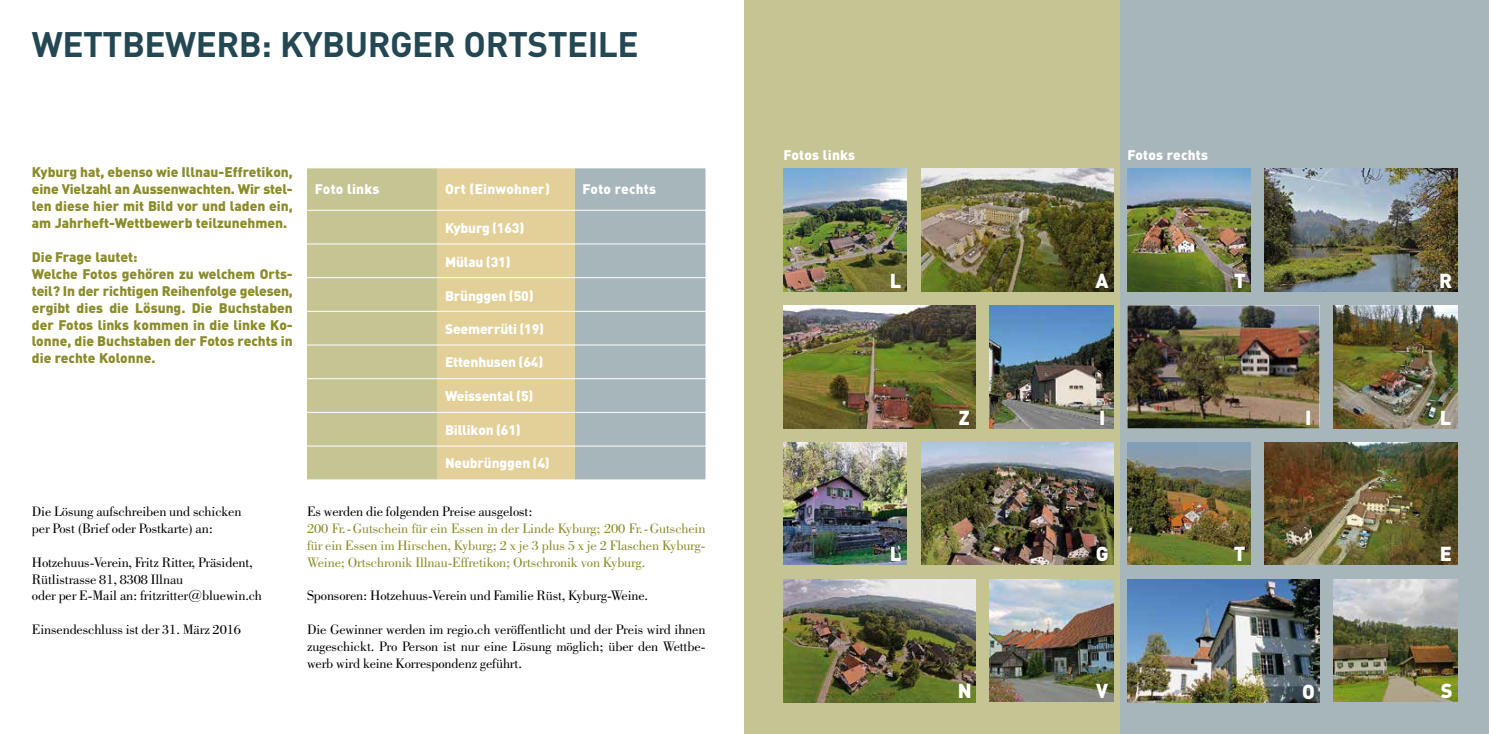
<style>
.page{position:relative;width:1489px;height:734px;background:#fff}
.page>*{position:absolute;margin:0;border:0;box-sizing:border-box;transform-origin:0 0}
.t1{font:700 35px "DIN";letter-spacing:-.015em;color:#234753}
.t2{font:900 20px "DIN";color:#fff}
.t3{font:14.38px/16.9px "Bodoni BT";letter-spacing:-.01em;color:#000}
.t4{font:14.38px/16.9px "Bodoni BT";letter-spacing:-.01em;color:#8b8c2a;text-align:justify}
.t5{font:900 13.75px/16.9px "DIN";color:#8b8c2a;text-align:justify}
.t6{font:900 13.75px "DIN";letter-spacing:-.01em;color:#fff}
.t7{font:900 13.75px "DIN";letter-spacing:.015em;color:#fff}
</style>
<div class="page">
<div style="left:1120px;top:0;width:368px;height:733px;background:#a7b6ba"></div>
<div style="left:744px;top:0;width:376px;height:733px;background:#c5c594"></div>
<div style="left:307px;top:168px;width:130px;height:311px;background:#c5c594"></div>
<div style="left:575px;top:168px;width:130px;height:311px;background:#a7b6ba"></div>
<div style="left:437px;top:168px;width:138px;height:311px;background:#e3cf98"></div>
<img style="left:783px;top:168px;width:123px;height:123px">
<img style="left:1127px;top:168px;width:123px;height:123px">
<img style="left:921px;top:168px;width:192px;height:123px">
<img style="left:1264px;top:168px;width:192px;height:123px">
<img style="left:783px;top:305px;width:192px;height:123px">
<img style="left:1127px;top:305px;width:192px;height:123px">
<img style="left:989px;top:305px;width:124px;height:123px">
<img style="left:1333px;top:305px;width:123px;height:123px">
<img style="left:783px;top:442px;width:123px;height:123px">
<img style="left:1127px;top:442px;width:123px;height:123px">
<img style="left:783px;top:579px;width:192px;height:123px">
<img style="left:1127px;top:579px;width:192px;height:123px">
<img style="left:921px;top:442px;width:192px;height:123px">
<img style="left:1264px;top:442px;width:192px;height:123px">
<img style="left:989px;top:579px;width:123px;height:122px">
<img style="left:1333px;top:579px;width:123px;height:122px">
<hr style="left:302px;top:445px;width:407px;height:1px;background:#fff">
<hr style="left:302px;top:412px;width:407px;height:1px;background:#fff">
<hr style="left:302px;top:378px;width:407px;height:1px;background:#fff">
<hr style="left:302px;top:344px;width:407px;height:1px;background:#fff">
<hr style="left:302px;top:311px;width:407px;height:1px;background:#fff">
<hr style="left:302px;top:277px;width:407px;height:1px;background:#fff">
<hr style="left:302px;top:243px;width:407px;height:1px;background:#fff">
<hr style="left:302px;top:210px;width:407px;height:1px;background:#fff">
<h1 class="t1" style="left:32px;top:22px;width:608px">WETTBEWERB: KYBURGER ORTSTEILE</h1>
<p class="t5" style="left:32px;top:163px;width:262px">Kyburg hat, ebenso wie Illnau-Effretikon, eine Vielzahl an Aussenwachten. Wir stel&shy;len diese hier mit Bild vor und laden ein, am Jahrheft-Wettbewerb teilzunehmen.</p>
<p class="t5" style="left:32px;top:247px;width:262px;text-align:left">Die Frage lautet:<br>Welche Fotos gehören zu welchem Orts&shy;teil? In der richtigen Reihenfolge gelesen, ergibt dies die Lösung. Die Buchstaben der Fotos links kommen in die linke Ko&shy;lonne, die Buchstaben der Fotos rechts in die rechte Kolonne.</p>
<p class="t3" style="left:32px;top:502px;width:211px">Die Lösung aufschreiben und schicken per Post (Brief oder Postkarte) an:</p>
<p class="t3" style="left:32px;top:553px;width:232px">Hotzehuus-Verein, Fritz Ritter, Präsident,<br>Rütlistrasse 81, 8308 Illnau<br>oder per E-Mail an: fritzritter@bluewin.ch</p>
<p class="t3" style="left:32px;top:620px;width:210px">Einsendeschluss ist der 31. März 2016</p>
<p class="t7" style="left:315px;top:180px;width:66px">Foto links</p>
<p class="t7" style="left:445px;top:180px;width:106px">Ort (Einwohner)</p>
<p class="t6" style="left:445px;top:219px;width:81px">Kyburg (163)</p>
<p class="t6" style="left:445px;top:253px;width:67px">Mülau (31)</p>
<p class="t6" style="left:445px;top:286px;width:90px">Brünggen (50)</p>
<p class="t6" style="left:445px;top:320px;width:101px">Seemerrüti (19)</p>
<p class="t6" style="left:445px;top:353px;width:100px">Ettenhusen (64)</p>
<p class="t6" style="left:445px;top:386px;width:90px">Weissental (5)</p>
<p class="t6" style="left:445px;top:420px;width:77px">Billikon (61)</p>
<p class="t6" style="left:445px;top:453px;width:106px">Neubrünggen (4)</p>
<p class="t7" style="left:582px;top:180px;width:75px">Foto rechts</p>
<p class="t3" style="left:307px;top:502px;width:227px">Es werden die folgenden Preise ausgelost:</p>
<p class="t4" style="left:307px;top:519px;width:400px">200 Fr.-Gutschein für ein Essen in der Linde Kyburg; 200 Fr.-Gutschein für ein Essen im Hirschen, Kyburg; 2 x je 3 plus 5 x je 2 Flaschen Kyburg-Weine; Ortschronik Illnau-Effretikon; Ortschronik von Kyburg.</p>
<p class="t3" style="left:307px;top:587px;width:343px">Sponsoren: Hotzehuus-Verein und Familie Rüst, Kyburg-Weine.</p>
<p class="t3" style="left:307px;top:620px;width:400px;text-align:justify">Die Gewinner werden im regio.ch veröffentlicht und der Preis wird ihnen zugeschickt. Pro Person ist nur eine Lösung möglich; über den Wettbe&shy;werb wird keine Korrespondenz geführt.</p>
<p class="t7" style="left:783px;top:146px;width:73px">Fotos links</p>
<p class="t7" style="left:1127px;top:146px;width:82px">Fotos rechts</p>
<h2 class="t2" style="left:889px;top:267px;width:13px">L</h2>
<h2 class="t2" style="left:1095px;top:267px;width:15px">A</h2>
<h2 class="t2" style="left:1233px;top:267px;width:13px">T</h2>
<h2 class="t2" style="left:1438px;top:267px;width:15px">R</h2>
<h2 class="t2" style="left:958px;top:404px;width:12px">Z</h2>
<h2 class="t2" style="left:1304px;top:404px;width:8px">I</h2>
<h2 class="t2" style="left:1099px;top:404px;width:8px">I</h2>
<h2 class="t2" style="left:1439px;top:404px;width:13px">L</h2>
<h2 class="t2" style="left:1095px;top:540px;width:14px">G</h2>
<h2 class="t2" style="left:1439px;top:540px;width:14px">E</h2>
<h2 class="t2" style="left:889px;top:540px;width:13px">L</h2>
<h2 class="t2" style="left:1233px;top:540px;width:13px">T</h2>
<h2 class="t2" style="left:1096px;top:677px;width:14px">V</h2>
<h2 class="t2" style="left:1440px;top:677px;width:13px">S</h2>
<h2 class="t2" style="left:957px;top:677px;width:16px">N</h2>
<h2 class="t2" style="left:1301px;top:678px;width:14px">O</h2>
</div>
